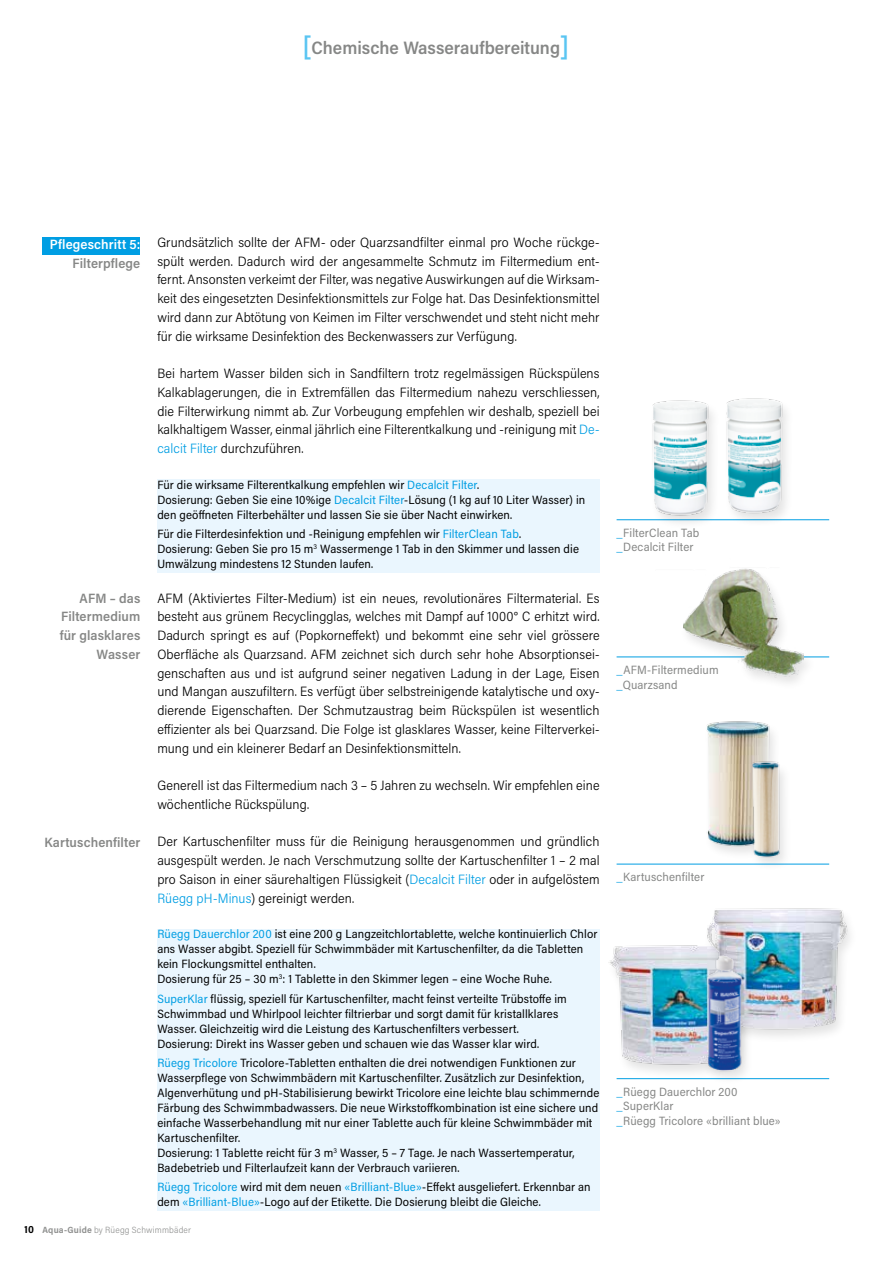
<style>
.page{position:relative;width:893px;height:1263px;background:#fff}
.page>*{position:absolute;margin:0;border:0;box-sizing:border-box;transform-origin:0 0}
.t1{font:600 18px "Acumin Pro Semi Cond";color:#868786}
.t2{font:300 13.5px/18.8px "Acumin Pro Semi Cond";letter-spacing:.005em;color:#000;text-align:justify}
.t3{font:600 13.5px/18.8px "Acumin Pro Semi Cond";letter-spacing:.01em;color:#868786;text-align:right}
.t4{font:600 13.5px "Acumin Pro Semi Cond";letter-spacing:.01em;color:#fff}
.t5{font:12px/15px "Acumin Pro Semi Cond";letter-spacing:.01em;color:#000}
.t6{font:12px/14.4px "Acumin Pro Semi Cond";letter-spacing:.01em;color:#868786}
.t7{font:300 9px "Acumin Pro Semi Cond";letter-spacing:.02em;color:#919291}
.s1{font-size:27px;color:#5ac5f2}
.s2{color:#009ee3}
.s3{font-weight:700;font-size:10.5px;color:#000}
.s4{font-weight:700}
.s5{color:#00a0e4}
</style>
<div class="page">
<div style="left:157px;top:479px;width:443px;height:93px;background:#eaf6fe"></div>
<div style="left:157px;top:929px;width:443px;height:281px;background:#eaf6fe"></div>
<div style="left:43px;top:237px;width:97px;height:17px;background:#009ee3"></div>
<hr style="left:617px;top:864px;width:212px;height:1px;background:#009ee3">
<img style="left:685px;top:721px;width:89px;height:143px">
<img style="left:740px;top:754px;width:56px;height:111px">
<hr style="left:617px;top:1078px;width:212px;height:1px;background:#009ee3">
<div style="left:606px;top:944px;width:156px;height:136px;background:#000;opacity:.11"></div>
<img style="left:606px;top:944px;width:150px;height:125px">
<div style="left:703px;top:907px;width:155px;height:137px;background:#fff"></div>
<img style="left:707px;top:908px;width:143px;height:129px">
<img style="left:696px;top:944px;width:59px;height:136px">
<hr style="left:617px;top:657px;width:212px;height:1px;background:#009ee3">
<div style="left:679px;top:567px;width:137px;height:124px;background:#fff"></div>
<img style="left:683px;top:575px;width:120px;height:108px">
<hr style="left:617px;top:519px;width:212px;height:1px;background:#009ee3">
<div style="left:723px;top:397px;width:71px;height:188px;background:#000;opacity:.11"></div>
<img style="left:721px;top:397px;width:69px;height:171px">
<div style="left:649px;top:399px;width:72px;height:188px;background:#fff"></div>
<img style="left:644px;top:400px;width:72px;height:123px">
<h1 class="t1" style="left:303px;top:35px;width:268px"><span class="s1">[</span>Chemische Wasseraufbereitung<span class="s1">]</span></h1>
<p class="t4" style="left:50px;top:235px;width:92px">Pflegeschritt 5:</p>
<p class="t3" style="left:73px;top:254px;width:69px">Filterpflege</p>
<p class="t3" style="left:60px;top:588px;width:82px">AFM – das<br>Filtermedium für glasklares<br>Wasser</p>
<p class="t3" style="left:44px;top:832px;width:97px">Kartuschenfilter</p>
<p class="t2" style="left:157px;top:232px;width:444px">Grundsätzlich sollte der AFM- oder Quarzsandfilter einmal pro Woche rückge&shy;spült werden. Dadurch wird der angesammelte Schmutz im Filtermedium ent&shy;fernt. Ansonsten verkeimt der Filter, was negative Auswirkungen auf die Wirksam&shy;keit des eingesetzten Desinfektionsmittels zur Folge hat. Das Desinfektionsmittel wird dann zur Abtötung von Keimen im Filter verschwendet und steht nicht mehr für die wirksame Desinfektion des Beckenwassers zur Verfügung.</p>
<p class="t2" style="left:157px;top:363px;width:444px">Bei hartem Wasser bilden sich in Sandfiltern trotz regelmässigen Rückspülens Kalkablagerungen, die in Extremfällen das Filtermedium nahezu verschliessen, die Filterwirkung nimmt ab. Zur Vorbeugung empfehlen wir deshalb, speziell bei kalkhaltigem Wasser, einmal jährlich eine Filterentkalkung und -reinigung mit <span class="s2">De&shy;calcit Filter</span> durchzuführen.</p>
<p class="t5" style="left:157px;top:477px;width:429px">Für die wirksame Filterentkalkung empfehlen wir <span class="s2">Decalcit Filter</span>.<br>Dosierung: Geben Sie eine 10%ige <span class="s2">Decalcit Filter</span>-Lösung (1 kg auf 10 Liter Wasser) in den geöffneten Filterbehälter und lassen Sie sie über Nacht einwirken.</p>
<p class="t5" style="left:157px;top:526px;width:423px">Für die Filterdesinfektion und -Reinigung empfehlen wir <span class="s2">FilterClean Tab</span>.<br>Dosierung: Geben Sie pro 15 m<sup>3</sup> Wassermenge 1 Tab in den Skimmer und lassen die<br>Umwälzung mindestens 12 Stunden laufen.</p>
<p class="t2" style="left:157px;top:588px;width:444px">AFM (Aktiviertes Filter-Medium) ist ein neues, revolutionäres Filtermaterial. Es besteht aus grünem Recyclingglas, welches mit Dampf auf 1000° C erhitzt wird.<br>Dadurch springt es auf (Popkorneffekt) und bekommt eine sehr viel grössere Oberfläche als Quarzsand. AFM zeichnet sich durch sehr hohe Absorptionsei&shy;genschaften aus und ist aufgrund seiner negativen Ladung in der Lage, Eisen und Mangan auszufiltern. Es verfügt über selbstreinigende katalytische und oxy&shy;dierende Eigenschaften. Der Schmutzaustrag beim Rückspülen ist wesentlich effizienter als bei Quarzsand. Die Folge ist glasklares Wasser, keine Filterverkei&shy;mung und ein kleinerer Bedarf an Desinfektionsmitteln.</p>
<p class="t2" style="left:157px;top:775px;width:444px">Generell ist das Filtermedium nach 3 – 5 Jahren zu wechseln. Wir empfehlen eine wöchentliche Rückspülung.</p>
<p class="t2" style="left:157px;top:832px;width:444px">Der Kartuschenfilter muss für die Reinigung herausgenommen und gründlich ausgespült werden. Je nach Verschmutzung sollte der Kartuschenfilter 1 – 2 mal pro Saison in einer säurehaltigen Flüssigkeit (<span class="s2">Decalcit Filter</span> oder in aufgelöstem <span class="s2">Rüegg pH-Minus</span>) gereinigt werden.</p>
<p class="t5" style="left:157px;top:926px;width:442px"><span class="s2">Rüegg Dauerchlor 200</span> ist eine 200 g Langzeitchlortablette, welche kontinuierlich Chlor ans Wasser abgibt. Speziell für Schwimmbäder mit Kartuschenfilter, da die Tabletten kein Flockungsmittel enthalten.<br>Dosierung für 25 – 30 m<sup>3</sup>: 1 Tablette in den Skimmer legen – eine Woche Ruhe.</p>
<p class="t5" style="left:157px;top:990px;width:411px"><span class="s2">SuperKlar</span> flüssig, speziell für Kartuschenfilter, macht feinst verteilte Trübstoffe im Schwimmbad und Whirlpool leichter filtrierbar und sorgt damit für kristallklares Wasser. Gleichzeitig wird die Leistung des Kartuschenfilters verbessert.<br>Dosierung: Direkt ins Wasser geben und schauen wie das Wasser klar wird.</p>
<p class="t5" style="left:157px;top:1055px;width:444px"><span class="s2">Rüegg Tricolore</span> Tricolore-Tabletten enthalten die drei notwendigen Funktionen zur Wasserpflege von Schwimmbädern mit Kartuschenfilter. Zusätzlich zur Desinfektion, Algenverhütung und pH-Stabilisierung bewirkt Tricolore eine leichte blau schimmernde Färbung des Schwimmbadwassers. Die neue Wirkstoffkombination ist eine sichere und einfache Wasserbehandlung mit nur einer Tablette auch für kleine Schwimmbäder mit Kartuschenfilter.<br>Dosierung: 1 Tablette reicht für 3 m<sup>3</sup> Wasser, 5 – 7 Tage. Je nach Wassertemperatur, Badebetrieb und Filterlaufzeit kann der Verbrauch variieren.</p>
<p class="t5" style="left:157px;top:1179px;width:435px"><span class="s2">Rüegg Tricolore</span> wird mit dem neuen <span class="s2">«Brilliant-Blue»</span>-Effekt ausgeliefert. Erkennbar an dem <span class="s2">«Brilliant-Blue»</span>-Logo auf der Etikette. Die Dosierung bleibt die Gleiche.</p>
<p class="t7" style="left:25px;top:1224px;width:168px"><span class="s3">10</span> <span class="s4">Aqua-Guide</span> by Rüegg Schwimmbäder</p>
<p class="t6" style="left:617px;top:525px;width:84px"><span class="s2">_</span>FilterClean Tab <span class="s2">_</span>Decalcit Filter</p>
<p class="t6" style="left:617px;top:662px;width:104px"><span class="s2">_</span>AFM-Filtermedium <span class="s2">_</span>Quarzsand</p>
<p class="t6" style="left:617px;top:869px;width:89px"><span class="s2">_</span>Kartuschenfilter</p>
<p class="t6" style="left:617px;top:1084px;width:166px"><span class="s2">_</span>Rüegg Dauerchlor 200 <span class="s2">_</span>SuperKlar<br><span class="s5">_</span>Rüegg Tricolore «brilliant blue»</p>
</div>
